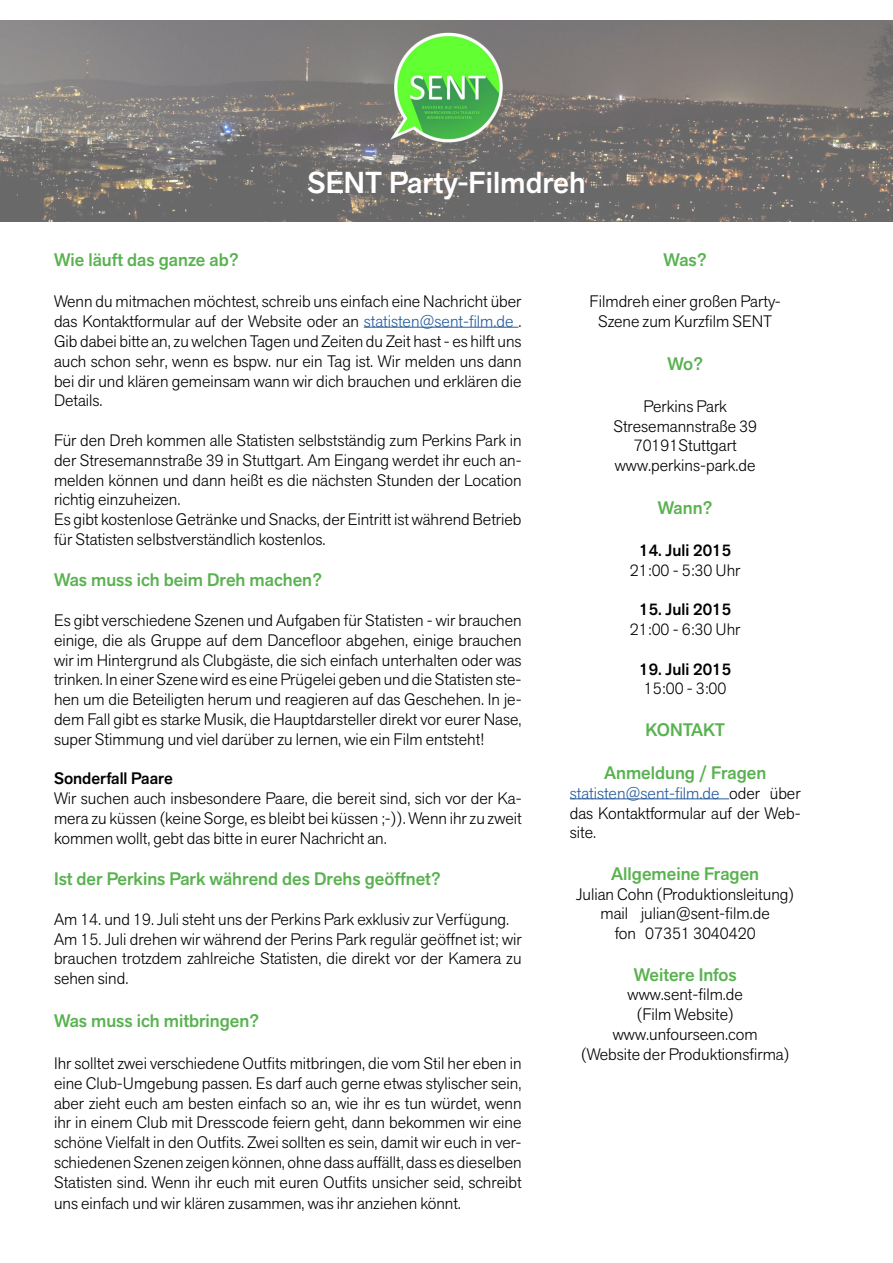
<style>
.page{position:relative;width:893px;height:1263px;background:#fff}
.page>*{position:absolute;margin:0;border:0;box-sizing:border-box;transform-origin:0 0}
.t1{font:500 30px "Akzid Grtsk Next";color:#fff}
.t2{font:500 18px "Akzid Grtsk Next";color:#59b250}
.t3{font:300 16.5px/19.8px "Akzid Grtsk Next";color:#000;text-align:justify}
.t4{font:500 16.5px "Akzid Grtsk Next";color:#000}
.s1{color:#275b9b}
</style>
<div class="page">
<img style="left:0;top:20px;width:893px;height:201px">
<img style="left:359px;top:26px;width:175px;height:123px">
<hr style="left:570px;top:799px;width:159px;height:1px;background:#275b9b">
<hr style="left:364px;top:327px;width:154px;height:1px;background:#275b9b">
<h1 class="t1" style="left:307px;top:163px;width:280px">SENT Party-Filmdreh</h1>
<p class="t2" style="left:54px;top:248px;width:186px">Wie läuft das ganze ab?</p>
<p class="t3" style="left:54px;top:292px;width:469px">Wenn du mitmachen möchtest, schreib uns einfach eine Nachricht über das Kontaktformular auf der Website oder an <span class="s1">statisten@sent-film.de</span> .<br>Gib dabei bitte an, zu welchen Tagen und Zeiten du Zeit hast - es hilft uns auch schon sehr, wenn es bspw. nur ein Tag ist. Wir melden uns dann bei dir und klären gemeinsam wann wir dich brauchen und erklären die Details.</p>
<p class="t3" style="left:54px;top:430px;width:469px;text-align:left">Für den Dreh kommen alle Statisten selbstständig zum Perkins Park in der Stresemannstraße 39 in Stuttgart. Am Eingang werdet ihr euch an&shy;melden können und dann heißt es die nächsten Stunden der Location richtig einzuheizen.<br>Es gibt kostenlose Getränke und Snacks, der Eintritt ist während Betrieb für Statisten selbstverständlich kostenlos.</p>
<p class="t2" style="left:54px;top:568px;width:270px">Was muss ich beim Dreh machen?</p>
<p class="t3" style="left:54px;top:610px;width:469px">Es gibt verschiedene Szenen und Aufgaben für Statisten - wir brauchen einige, die als Gruppe auf dem Dancefloor abgehen, einige brauchen wir im Hintergrund als Clubgäste, die sich einfach unterhalten oder was trinken. In einer Szene wird es eine Prügelei geben und die Statisten ste&shy;hen um die Beteiligten herum und reagieren auf das Geschehen. In je&shy;dem Fall gibt es starke Musik, die Hauptdarsteller direkt vor eurer Nase, super Stimmung und viel darüber zu lernen, wie ein Film entsteht!</p>
<p class="t4" style="left:54px;top:768px;width:120px">Sonderfall Paare</p>
<p class="t3" style="left:54px;top:788px;width:469px">Wir suchen auch insbesondere Paare, die bereit sind, sich vor der Ka&shy;mera zu küssen (keine Sorge, es bleibt bei küssen ;-)). Wenn ihr zu zweit kommen wollt, gebt das bitte in eurer Nachricht an.</p>
<p class="t2" style="left:54px;top:867px;width:388px">Ist der Perkins Park während des Drehs geöffnet?</p>
<p class="t3" style="left:54px;top:909px;width:469px;text-align:left">Am 14. und 19. Juli steht uns der Perkins Park exklusiv zur Verfügung.<br>Am 15. Juli drehen wir während der Perins Park regulär geöffnet ist; wir brauchen trotzdem zahlreiche Statisten, die direkt vor der Kamera zu sehen sind.</p>
<p class="t2" style="left:54px;top:1009px;width:207px">Was muss ich mitbringen?</p>
<p class="t3" style="left:54px;top:1053px;width:469px">Ihr solltet zwei verschiedene Outfits mitbringen, die vom Stil her eben in eine Club-Umgebung passen. Es darf auch gerne etwas stylischer sein, aber zieht euch am besten einfach so an, wie ihr es tun würdet, wenn ihr in einem Club mit Dresscode feiern geht, dann bekommen wir eine schöne Vielfalt in den Outfits. Zwei sollten es sein, damit wir euch in ver&shy;schiedenen Szenen zeigen können, ohne dass auffällt, dass es dieselben Statisten sind. Wenn ihr euch mit euren Outfits unsicher seid, schreibt</p>
<p class="t3" style="left:54px;top:1193px;width:408px">uns einfach und wir klären zusammen, was ihr anziehen könnt.</p>
<p class="t2" style="left:664px;top:248px;width:45px">Was?</p>
<p class="t3" style="left:590px;top:292px;width:193px;text-align:center">Filmdreh einer großen Party-<br>Szene zum Kurzfilm SENT</p>
<p class="t2" style="left:667px;top:352px;width:37px">Wo?</p>
<p class="t3" style="left:613px;top:396px;width:145px;text-align:center">Perkins Park<br>Stresemannstraße 39<br>70191Stuttgart www.perkins-park.de</p>
<p class="t2" style="left:658px;top:496px;width:56px">Wann?</p>
<p class="t4" style="left:639px;top:539px;width:94px">14. Juli 2015</p>
<p class="t3" style="left:630px;top:560px;width:112px">21:00 - 5:30 Uhr</p>
<p class="t4" style="left:639px;top:599px;width:94px">15. Juli 2015</p>
<p class="t3" style="left:630px;top:619px;width:112px">21:00 - 6:30 Uhr</p>
<p class="t4" style="left:639px;top:658px;width:94px">19. Juli 2015</p>
<p class="t3" style="left:644px;top:679px;width:84px">15:00 - 3:00</p>
<p class="t2" style="left:645px;top:718px;width:81px">KONTAKT</p>
<p class="t2" style="left:604px;top:761px;width:164px">Anmeldung / Fragen</p>
<p class="t3" style="left:570px;top:783px;width:232px"><span class="s1">statisten@sent-film.de</span> oder über das Kontaktformular auf der Web&shy;site.</p>
<p class="t2" style="left:611px;top:862px;width:149px">Allgemeine Fragen</p>
<p class="t3" style="left:576px;top:884px;width:220px;text-align:center">Julian Cohn (Produktionsleitung) mail julian@sent-film.de<br>fon 07351 3040420</p>
<p class="t2" style="left:634px;top:963px;width:104px">Weitere Infos</p>
<p class="t3" style="left:581px;top:985px;width:210px;text-align:center">www.sent-film.de<br>(Film Website) www.unfourseen.com<br>(Website der Produktionsfirma)</p>
</div>
